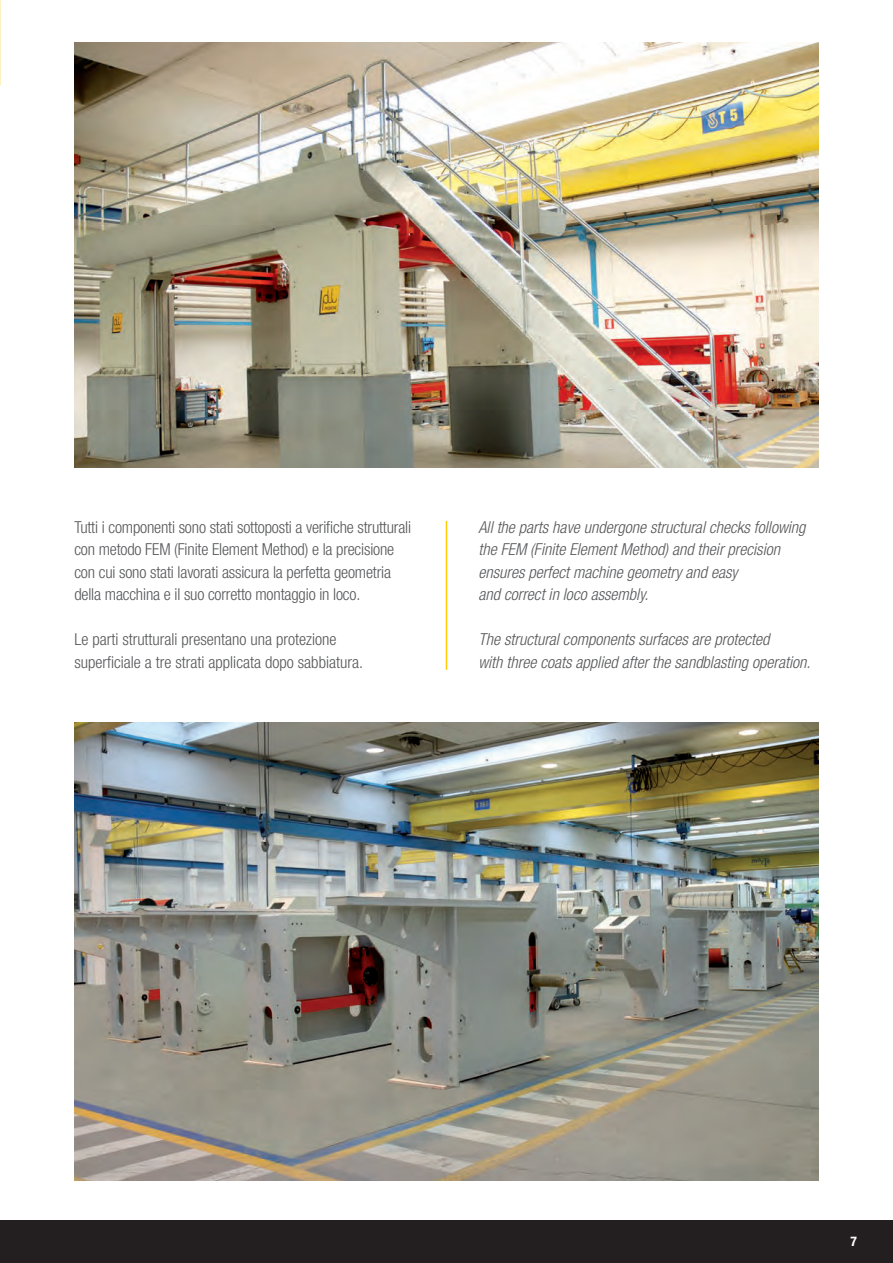
<style>
.page{position:relative;width:893px;height:1263px;background:#fff}
.page>*{position:absolute;margin:0;border:0;box-sizing:border-box;transform-origin:0 0}
.t1{font:300 condensed 16.5px/22.5px "Helvetica Neue LT Com";letter-spacing:-.01em;color:#57585a}
.t2{font:italic 300 condensed 16.5px/22.5px "Helvetica Neue LT Com";color:#57585a}
.t3{font:700 condensed 13.5px "Helvetica Neue LT Com";color:#fff}
</style>
<div class="page">
<img style="left:74px;top:43px;width:745px;height:425px">
<img style="left:74px;top:723px;width:745px;height:457px">
<div style="left:0;top:1220px;width:893px;height:43px;background:#231f20"></div>
<hr style="left:446px;top:521px;width:1px;height:149px;background:#feca0a">
<p class="t1" style="left:74px;top:516px;width:338px">Tutti i componenti sono stati sottoposti a verifiche strutturali con metodo FEM (Finite Element Method) e la precisione con cui sono stati lavorati assicura la perfetta geometria della macchina e il suo corretto montaggio in loco.</p>
<p class="t1" style="left:74px;top:628px;width:290px">Le parti strutturali presentano una protezione superficiale a tre strati applicata dopo sabbiatura.</p>
<p class="t2" style="left:478px;top:516px;width:329px">All the parts have undergone structural checks following the FEM (Finite Element Method) and their precision ensures perfect machine geometry and easy<br>and correct in loco assembly.</p>
<p class="t2" style="left:478px;top:628px;width:334px">The structural components surfaces are protected<br>with three coats applied after the sandblasting operation.</p>
<p class="t3" style="left:850px;top:1233px;width:8px">7</p>
</div>
